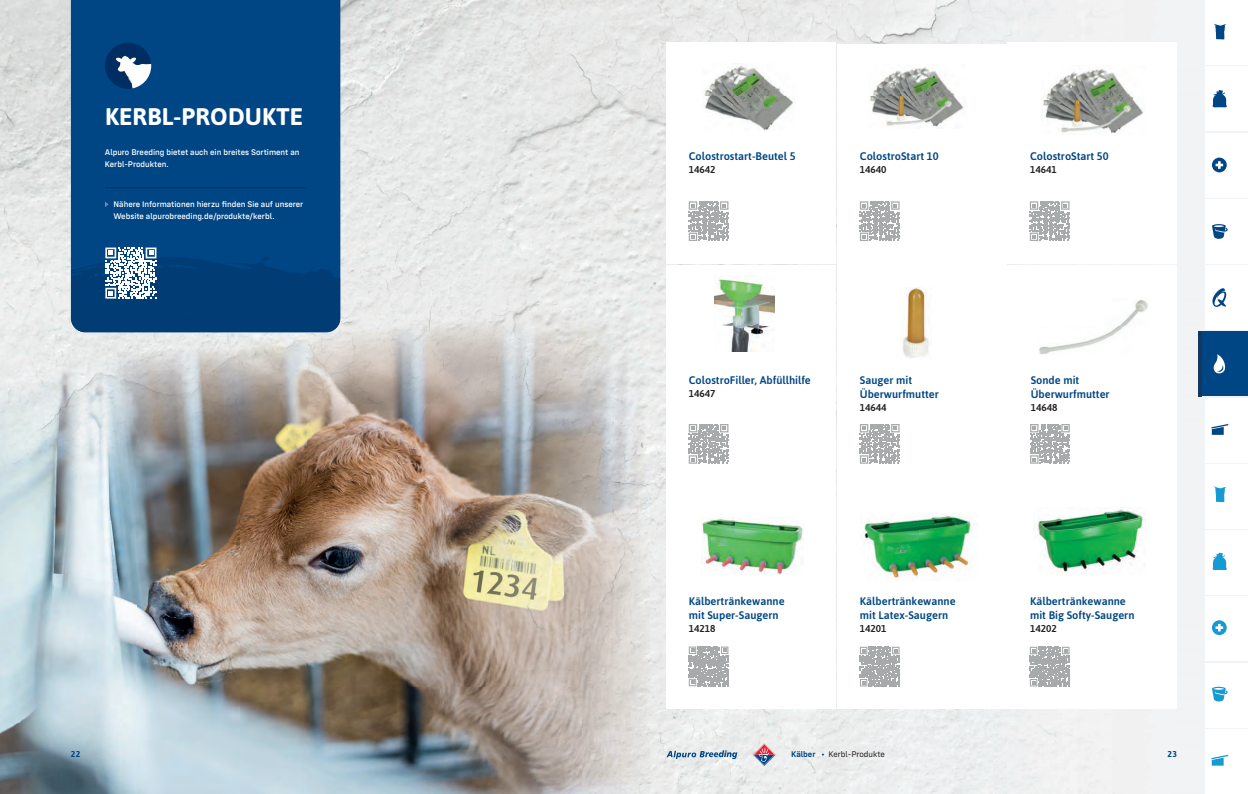
<style>
.page{position:relative;width:1248px;height:794px;background:#fff}
.page>*{position:absolute;margin:0;border:0;box-sizing:border-box;transform-origin:0 0}
.t1{font:700 24px "Asap";letter-spacing:.01em;color:#fff}
.t2{font:500 11px/14px "Asap";color:#004684}
.t3{font:500 10px "Asap";color:#231f20}
.t4{font:500 8.5px/12px "Config";color:#fff}
.t5{font:8.5px "Config";color:#231f20}
.t6{font:700 8.5px "Asap";color:#004684}
.s1{font-weight:600;color:#004684}
.s2{font-weight:500;color:#004684}
</style>
<div class="page">
<div style="left:1204px;top:0;width:43px;height:794px;background:linear-gradient(to right,#f4f5f5,#f4f4f5)"></div>
<img style="left:0;top:0;width:71px;height:263px">
<img style="left:340px;top:0;width:191px;height:263px">
<img style="left:531px;top:0;width:142px;height:276px">
<img style="left:673px;top:0;width:531px;height:69px">
<img style="left:815px;top:69px;width:35px;height:725px">
<div style="left:1169px;top:69px;width:35px;height:725px;background:#f2f3f4"></div>
<img style="left:673px;top:264px;width:142px;height:1px">
<img style="left:649px;top:276px;width:24px;height:518px">
<img style="left:673px;top:709px;width:142px;height:85px">
<img style="left:0;top:263px;width:102px;height:177px">
<img style="left:307px;top:263px;width:342px;height:531px">
<img style="left:102px;top:332px;width:137px;height:108px">
<img style="left:239px;top:332px;width:68px;height:462px">
<img style="left:0;top:440px;width:239px;height:354px">
<svg style="left:666px;top:750px;width:71px;height:9px"></svg>
<svg style="left:752px;top:743px;width:23px;height:23px"></svg>
<div style="left:666px;top:43px;width:169px;height:221px;background:#fff"></div>
<div style="left:837px;top:44px;width:169px;height:221px;background:#fff"></div>
<div style="left:1007px;top:43px;width:169px;height:221px;background:#fff"></div>
<div style="left:666px;top:265px;width:169px;height:221px;background:#fff"></div>
<div style="left:837px;top:265px;width:169px;height:221px;background:#fff"></div>
<div style="left:1007px;top:265px;width:169px;height:221px;background:#fff"></div>
<div style="left:666px;top:488px;width:169px;height:221px;background:#fff"></div>
<div style="left:837px;top:488px;width:169px;height:221px;background:#fff"></div>
<div style="left:1007px;top:488px;width:169px;height:221px;background:#fff"></div>
<img style="left:702px;top:65px;width:92px;height:66px">
<img style="left:868px;top:67px;width:97px;height:62px">
<img style="left:1042px;top:69px;width:101px;height:65px">
<img style="left:714px;top:277px;width:60px;height:74px">
<img style="left:903px;top:288px;width:27px;height:70px">
<img style="left:1039px;top:300px;width:109px;height:54px">
<img style="left:701px;top:519px;width:102px;height:55px">
<img style="left:860px;top:513px;width:114px;height:67px">
<img style="left:1033px;top:509px;width:110px;height:64px">
<div style="left:1205px;top:0;width:42px;height:65px;background:#fff"></div>
<div style="left:1205px;top:66px;width:42px;height:65px;background:#fff"></div>
<div style="left:1205px;top:133px;width:42px;height:64px;background:#fff"></div>
<div style="left:1205px;top:199px;width:42px;height:65px;background:#fff"></div>
<div style="left:1205px;top:265px;width:42px;height:65px;background:#fff"></div>
<div style="left:1198px;top:331px;width:49px;height:65px;background:#004684"></div>
<hr style="left:1198px;top:331px;width:3px;height:65px;background:#143760">
<div style="left:1205px;top:398px;width:42px;height:64px;background:#fff"></div>
<div style="left:1205px;top:464px;width:42px;height:65px;background:#fff"></div>
<div style="left:1205px;top:530px;width:42px;height:65px;background:#fff"></div>
<div style="left:1205px;top:596px;width:42px;height:65px;background:#fff"></div>
<div style="left:1205px;top:663px;width:42px;height:64px;background:#fff"></div>
<div style="left:1205px;top:729px;width:42px;height:65px;background:#fff"></div>
<svg style="left:1214px;top:24px;width:12px;height:15px"></svg>
<svg style="left:1212px;top:90px;width:15px;height:18px"></svg>
<svg style="left:1212px;top:158px;width:14px;height:14px"></svg>
<svg style="left:1212px;top:224px;width:15px;height:15px"></svg>
<svg style="left:1211px;top:424px;width:17px;height:11px"></svg>
<svg style="left:1212px;top:288px;width:14px;height:19px"></svg>
<svg style="left:1214px;top:486px;width:12px;height:16px"></svg>
<svg style="left:1212px;top:553px;width:15px;height:17px"></svg>
<svg style="left:1212px;top:620px;width:14px;height:15px"></svg>
<svg style="left:1212px;top:686px;width:15px;height:15px"></svg>
<svg style="left:1211px;top:755px;width:16px;height:10px"></svg>
<svg style="left:1213px;top:354px;width:11px;height:19px"></svg>
<div style="left:71px;top:0;width:269px;height:247px;background:#004684"></div>
<svg style="left:105px;top:201px;width:3px;height:6px"></svg>
<div style="left:105px;top:43px;width:46px;height:46px;background:#002e62;border-radius:50%"></div>
<svg style="left:116px;top:56px;width:35px;height:33px"></svg>
<hr style="left:105px;top:188px;width:202px;height:1px;background:#002e62">
<svg style="left:71px;top:247px;width:269px;height:85px;background:#144c82"></svg>
<svg style="left:688px;top:201px;width:40px;height:40px"></svg>
<svg style="left:859px;top:201px;width:40px;height:40px"></svg>
<svg style="left:1029px;top:201px;width:40px;height:40px"></svg>
<svg style="left:688px;top:424px;width:40px;height:40px"></svg>
<svg style="left:859px;top:424px;width:40px;height:40px"></svg>
<svg style="left:1030px;top:424px;width:39px;height:40px"></svg>
<svg style="left:688px;top:646px;width:40px;height:40px;background:#b4b7b8"></svg>
<svg style="left:859px;top:647px;width:40px;height:39px;background:#b4b6b7"></svg>
<svg style="left:1029px;top:647px;width:40px;height:39px;background:#b4b6b7"></svg>
<h1 class="t1" style="left:105px;top:101px;width:199px">KERBL-PRODUKTE</h1>
<p class="t4" style="left:105px;top:146px;width:196px">Alpuro Breeding bietet auch ein breites Sortiment an<br>Kerbl-Produkten.</p>
<p class="t4" style="left:113px;top:198px;width:191px">Nähere Informationen hierzu finden Sie auf unserer<br>Website alpurobreeding.de/produkte/kerbl.</p>
<p class="t2" style="left:688px;top:149px;width:108px">Colostrostart-Beutel 5</p>
<p class="t3" style="left:688px;top:163px;width:28px">14642</p>
<p class="t2" style="left:859px;top:149px;width:80px">ColostroStart 10</p>
<p class="t3" style="left:859px;top:163px;width:28px">14640</p>
<p class="t2" style="left:1029px;top:148px;width:80px">ColostroStart 50</p>
<p class="t3" style="left:1029px;top:162px;width:28px">14641</p>
<p class="t2" style="left:688px;top:372px;width:124px">ColostroFiller, Abfüllhilfe</p>
<p class="t3" style="left:688px;top:387px;width:28px">14647</p>
<p class="t2" style="left:859px;top:372px;width:80px">Sauger mit<br>Überwurfmutter</p>
<p class="t3" style="left:859px;top:400px;width:28px">14644</p>
<p class="t2" style="left:688px;top:593px;width:97px">Kälbertränkewanne mit Super-Saugern</p>
<p class="t3" style="left:688px;top:621px;width:28px">14218</p>
<p class="t2" style="left:859px;top:593px;width:97px">Kälbertränkewanne mit Latex-Saugern</p>
<p class="t3" style="left:859px;top:621px;width:28px">14201</p>
<p class="t2" style="left:1030px;top:372px;width:80px">Sonde mit<br>Überwurfmutter</p>
<p class="t3" style="left:1030px;top:401px;width:28px">14648</p>
<p class="t2" style="left:1029px;top:593px;width:106px">Kälbertränkewanne mit Big Softy-Saugern</p>
<p class="t3" style="left:1029px;top:621px;width:28px">14202</p>
<p class="t6" style="left:71px;top:748px;width:11px">22</p>
<p class="t5" style="left:791px;top:749px;width:95px"><span class="s1">Kälber</span> <span class="s2">•</span> Kerbl-Produkte</p>
<p class="t6" style="left:1167px;top:748px;width:11px">23</p>
</div>
